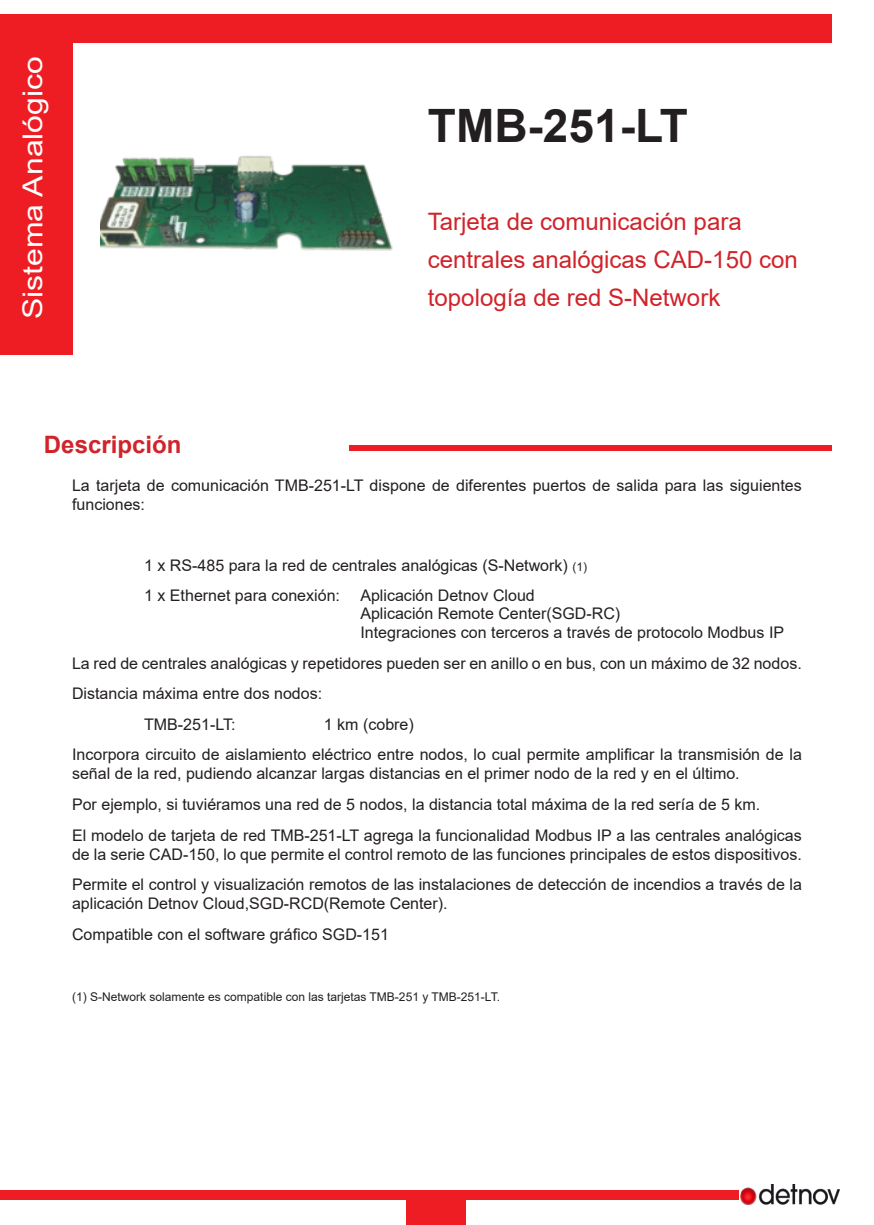
<style>
.page{position:relative;width:874px;height:1225px;background:#fff}
.page>*{position:absolute;margin:0;border:0;box-sizing:border-box;transform-origin:0 0}
.t1{font:700 46px "Arial";color:#231f20}
.t2{font:27.6px "Arial";color:#fff;scale:1.16 1}
.t3{font:24px/38px "Arial";color:#d1232a}
.t4{font:700 24px "Arial";color:#d1232a}
.t5{font:16px/19.2px "Arial";color:#231f20}
.t6{font:12px "Arial";color:#231f20}
.s1{font-size:12px}
</style>
<div class="page">
<div style="left:0;top:15px;width:831px;height:28px;background:#ee1d23"></div>
<div style="left:0;top:15px;width:73px;height:339px;background:#ee1d23"></div>
<div style="left:0;top:1189px;width:738px;height:10px;background:#ee1d23"></div>
<div style="left:406px;top:1199px;width:59px;height:26px;background:#ee1d23"></div>
<img style="left:740px;top:1184px;width:99px;height:20px">
<div style="left:349px;top:445px;width:482px;height:6px;background:#ee1d23"></div>
<img style="left:100px;top:155px;width:293px;height:95px">
<h2 class="t2" style="left:14px;top:319px;width:228px;rotate:-90deg">Sistema Analógico</h2>
<p class="t4" style="left:44px;top:427px;width:139px">Descripción</p>
<p class="t1" style="left:427px;top:93px;width:261px">TMB-251-LT</p>
<p class="t3" style="left:427px;top:202px;width:371px">Tarjeta de comunicación para centrales analógicas CAD-150 con topología de red S-Network</p>
<p class="t5" style="left:72px;top:475px;width:731px">La tarjeta de comunicación TMB-251-LT dispone de diferentes puertos de salida para las siguientes funciones:</p>
<p class="t5" style="left:144px;top:555px;width:444px">1 x RS-485 para la red de centrales analógicas (S-Network) <span class="s1">(1)</span></p>
<p class="t5" style="left:144px;top:586px;width:197px">1 x Ethernet para conexión:</p>
<p class="t5" style="left:360px;top:586px;width:176px">Aplicación Detnov Cloud</p>
<p class="t5" style="left:360px;top:603px;width:425px">Aplicación Remote Center(SGD-RC)<br>Integraciones con terceros a través de protocolo Modbus IP</p>
<p class="t5" style="left:72px;top:653px;width:730px">La red de centrales analógicas y repetidores pueden ser en anillo o en bus, con un máximo de 32 nodos.</p>
<p class="t5" style="left:72px;top:684px;width:251px">Distancia máxima entre dos nodos:</p>
<p class="t5" style="left:144px;top:714px;width:93px">TMB-251-LT:</p>
<p class="t5" style="left:324px;top:714px;width:91px">1 km (cobre)</p>
<p class="t5" style="left:72px;top:745px;width:731px">Incorpora circuito de aislamiento eléctrico entre nodos, lo cual permite amplificar la transmisión de la señal de la red, pudiendo alcanzar largas distancias en el primer nodo de la red y en el último.</p>
<p class="t5" style="left:72px;top:794px;width:689px">Por ejemplo, si tuviéramos una red de 5 nodos, la distancia total máxima de la red sería de 5 km.</p>
<p class="t5" style="left:72px;top:825px;width:731px">El modelo de tarjeta de red TMB-251-LT agrega la funcionalidad Modbus IP a las centrales analógicas de la serie CAD-150, lo que permite el control remoto de las funciones principales de estos dispositivos.</p>
<p class="t5" style="left:72px;top:875px;width:731px">Permite el control y visualización remotos de las instalaciones de detección de incendios a través de la aplicación Detnov Cloud,SGD-RCD(Remote Center).</p>
<p class="t5" style="left:72px;top:924px;width:318px">Compatible con el software gráfico SGD-151</p>
<p class="t6" style="left:72px;top:988px;width:429px">(1) S-Network solamente es compatible con las tarjetas TMB-251 y TMB-251-LT.</p>
</div>
